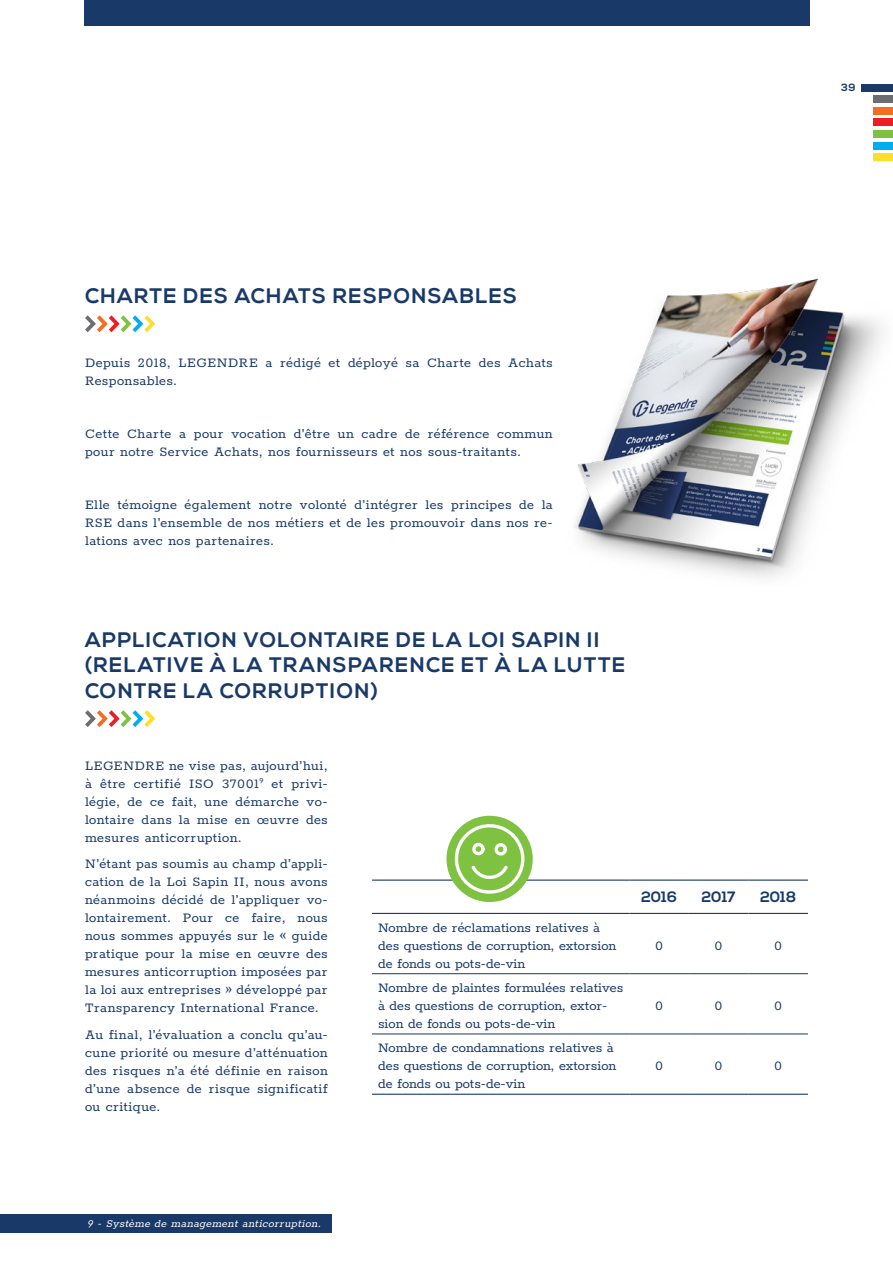
<style>
.page{position:relative;width:893px;height:1263px;background:#fff}
.page>*{position:absolute;margin:0;border:0;box-sizing:border-box;transform-origin:0 0}
.t1{font:700 21px/25.2px "Nexa";letter-spacing:.06em;color:#193a69}
.t2{font:15px/18px "Rokkitt";letter-spacing:.02em;color:#193a69;text-align:justify}
.t3{font:15px/18px "Rokkitt";color:#193a69}
.t4{font:700 15px "Nexa";color:#193a69}
.t5{font:italic 12px "Rokkitt";color:#fff}
.t6{font:700 10.5px "Nexa";color:#193a69}
</style>
<div class="page">
<svg style="left:85px;top:315px;width:70px;height:17px"></svg>
<svg style="left:85px;top:710px;width:70px;height:17px"></svg>
<img style="left:574px;top:278px;width:310px;height:300px">
<hr style="left:372px;top:973px;width:257px;height:1px;background:#193a69">
<hr style="left:629px;top:973px;width:60px;height:1px;background:#193a69">
<hr style="left:689px;top:973px;width:59px;height:1px;background:#193a69">
<hr style="left:748px;top:973px;width:60px;height:1px;background:#193a69">
<hr style="left:372px;top:1033px;width:257px;height:1px;background:#193a69">
<hr style="left:629px;top:1033px;width:60px;height:1px;background:#193a69">
<hr style="left:689px;top:1033px;width:59px;height:1px;background:#193a69">
<hr style="left:748px;top:1033px;width:60px;height:1px;background:#193a69">
<hr style="left:372px;top:1094px;width:257px;height:1px;background:#193a69">
<hr style="left:629px;top:1094px;width:60px;height:1px;background:#193a69">
<hr style="left:689px;top:1094px;width:59px;height:1px;background:#193a69">
<hr style="left:748px;top:1094px;width:60px;height:1px;background:#193a69">
<hr style="left:372px;top:879px;width:257px;height:2px;background:#193a69">
<hr style="left:629px;top:879px;width:60px;height:2px;background:#193a69">
<hr style="left:689px;top:879px;width:59px;height:2px;background:#193a69">
<hr style="left:748px;top:879px;width:60px;height:2px;background:#193a69">
<hr style="left:372px;top:913px;width:257px;height:1px;background:#193a69">
<hr style="left:629px;top:913px;width:60px;height:1px;background:#193a69">
<hr style="left:689px;top:913px;width:59px;height:1px;background:#193a69">
<hr style="left:748px;top:913px;width:60px;height:1px;background:#193a69">
<div style="left:0;top:1214px;width:332px;height:19px;background:#193a69"></div>
<div style="left:446px;top:816px;width:87px;height:86px;background:#7fc241;border-radius:50%"></div>
<svg style="left:454px;top:823px;width:71px;height:71px"></svg>
<div style="left:862px;top:84px;width:31px;height:8px;background:#193a69"></div>
<div style="left:874px;top:95px;width:19px;height:8px;background:#6c6d70"></div>
<div style="left:874px;top:107px;width:19px;height:8px;background:#f36e21"></div>
<div style="left:874px;top:119px;width:19px;height:7px;background:#ee1d23"></div>
<div style="left:874px;top:130px;width:19px;height:8px;background:#7fc241"></div>
<div style="left:874px;top:142px;width:19px;height:7px;background:#00aeef"></div>
<div style="left:874px;top:153px;width:19px;height:8px;background:#ffdd2b"></div>
<div style="left:84px;top:0;width:725px;height:26px;background:#193a69"></div>
<p class="t6" style="left:841px;top:82px;width:16px">39</p>
<p class="t1" style="left:85px;top:284px;width:434px">CHARTE DES ACHATS RESPONSABLES</p>
<p class="t2" style="left:85px;top:353px;width:469px">Depuis 2018, LEGENDRE a rédigé et déployé sa Charte des Achats<br>Responsables.</p>
<p class="t2" style="left:85px;top:424px;width:469px">Cette Charte a pour vocation d’être un cadre de référence commun pour notre Service Achats, nos fournisseurs et nos sous-traitants.</p>
<p class="t2" style="left:85px;top:495px;width:469px">Elle témoigne également notre volonté d’intégrer les principes de la RSE dans l’ensemble de nos métiers et de les promouvoir dans nos re&shy;lations avec nos partenaires.</p>
<p class="t1" style="left:85px;top:628px;width:542px">APPLICATION VOLONTAIRE DE LA LOI SAPIN II (RELATIVE À LA TRANSPARENCE ET À LA LUTTE<br>CONTRE LA CORRUPTION)</p>
<p class="t2" style="left:85px;top:755px;width:244px">LEGENDRE ne vise pas, aujourd’hui, à être certifié ISO 37001<sup>9</sup> et privi&shy;légie, de ce fait, une démarche vo&shy;lontaire dans la mise en œuvre des mesures anticorruption.</p>
<p class="t2" style="left:85px;top:854px;width:244px">N’étant pas soumis au champ d’appli&shy;cation de la Loi Sapin II, nous avons néanmoins décidé de l’appliquer vo&shy;lontairement. Pour ce faire, nous nous sommes appuyés sur le « guide pratique pour la mise en œuvre des mesures anticorruption imposées par la loi aux entreprises » développé par Transparency International France.</p>
<p class="t2" style="left:85px;top:1024px;width:244px">Au final, l’évaluation a conclu qu’au&shy;cune priorité ou mesure d’atténuation des risques n’a été définie en raison d’une absence de risque significatif ou critique.</p>
<p class="t3" style="left:378px;top:917px;width:240px">Nombre de réclamations relatives à des questions de corruption, extorsion de fonds ou pots-de-vin</p>
<p class="t3" style="left:378px;top:977px;width:247px">Nombre de plaintes formulées relatives à des questions de corruption, extor&shy;sion de fonds ou pots-de-vin</p>
<p class="t3" style="left:378px;top:1038px;width:240px">Nombre de condamnations relatives à des questions de corruption, extorsion de fonds ou pots-de-vin</p>
<p class="t4" style="left:641px;top:888px;width:38px">2016</p>
<p class="t4" style="left:701px;top:888px;width:36px">2017</p>
<p class="t4" style="left:760px;top:888px;width:38px">2018</p>
<p class="t2" style="left:655px;top:935px;width:10px">0</p>
<p class="t2" style="left:715px;top:935px;width:10px">0</p>
<p class="t2" style="left:774px;top:935px;width:10px">0</p>
<p class="t2" style="left:655px;top:995px;width:10px">0</p>
<p class="t2" style="left:715px;top:995px;width:10px">0</p>
<p class="t2" style="left:774px;top:995px;width:10px">0</p>
<p class="t2" style="left:655px;top:1056px;width:10px">0</p>
<p class="t2" style="left:715px;top:1056px;width:10px">0</p>
<p class="t2" style="left:774px;top:1056px;width:10px">0</p>
<p class="t5" style="left:87px;top:1215px;width:238px">9 - Système de management anticorruption.</p>
</div>
